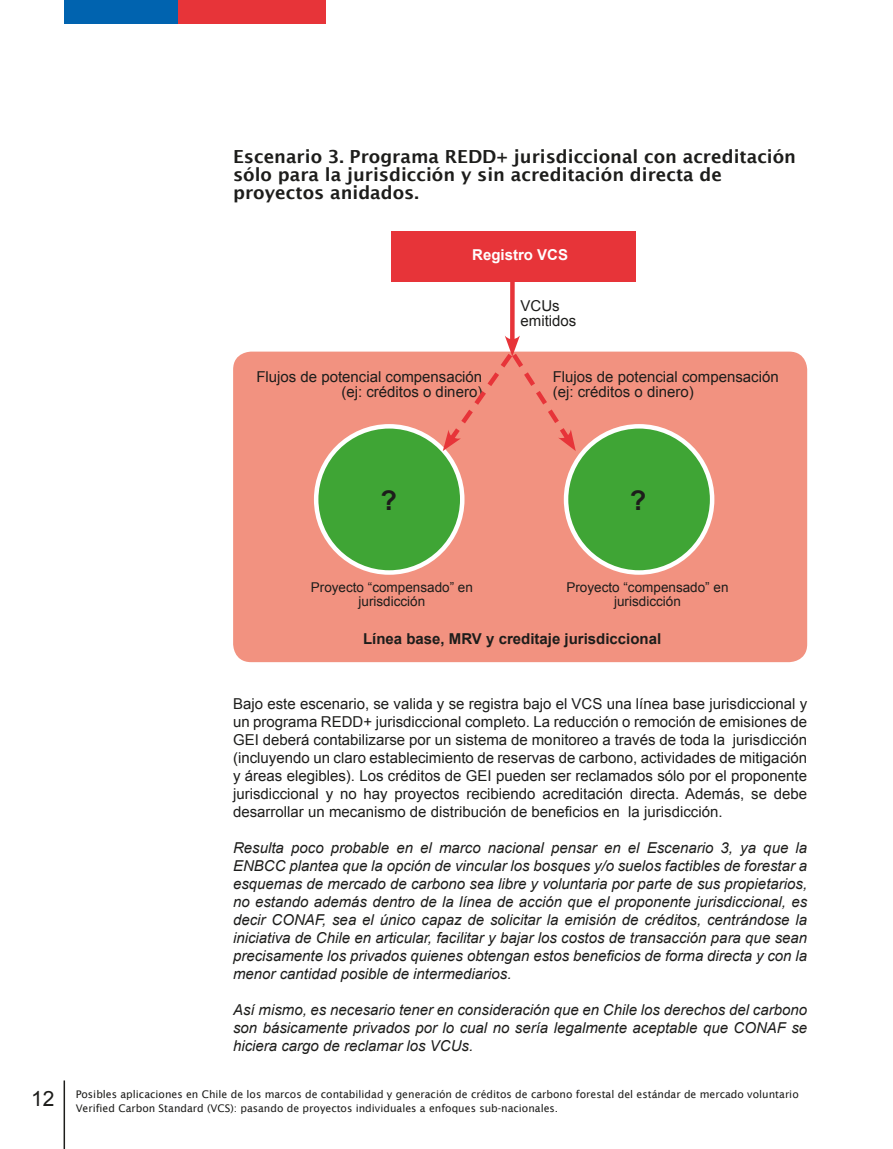
<style>
.page{position:relative;width:893px;height:1149px;background:#fff}
.page>*{position:absolute;margin:0;border:0;box-sizing:border-box;transform-origin:0 0}
.t1{font:700 27px "Arial";color:#1d1d1b}
.t2{font:600 18px/18px "Lucida Sans";color:#1d1d1b}
.t3{font:italic 15px/18px "Arial";color:#1d1d1b;text-align:justify}
.t4{font:15px/18px "Arial";color:#1d1d1b}
.t5{font:700 15px "Arial";color:#1d1d1b}
.t6{font:700 15px "Arial";color:#fff}
.t7{font:13.5px/13.5px "Arial";color:#1d1d1b;text-align:center}
.t8{font:10.5px/13.5px "Lucida Sans";color:#1d1d1b}
.s1{font-family:"Arial";font-size:21px}
</style>
<div class="page">
<hr style="left:64px;top:1080px;width:1px;height:68px;background:#1d1d1b">
<div style="left:64px;top:0;width:115px;height:24px;background:#0063af"></div>
<div style="left:179px;top:0;width:147px;height:24px;background:#e73439"></div>
<div style="left:233px;top:351px;width:574px;height:311px;background:#f29280;border-radius:18px"></div>
<div style="left:392px;top:232px;width:244px;height:50px;background:#e73439"></div>
<div style="left:316px;top:426px;width:146px;height:146px;background:#3fa535;border-radius:50%"></div>
<div style="left:314px;top:424px;width:150px;height:150px;border:4px solid #fff;border-radius:50%"></div>
<div style="left:566px;top:426px;width:146px;height:146px;background:#3fa535;border-radius:50%"></div>
<div style="left:564px;top:424px;width:150px;height:150px;border:4px solid #fff;border-radius:50%"></div>
<div style="left:510px;top:261px;width:5px;height:83px;background:#e73439"></div>
<svg style="left:443px;top:335px;width:133px;height:116px"></svg>
<p class="t2" style="left:233px;top:147px;width:564px">Escenario 3. Programa REDD+ jurisdiccional con acreditación sólo para la jurisdicción y sin acreditación directa de proyectos anidados.</p>
<p class="t6" style="left:472px;top:245px;width:97px">Registro VCS</p>
<p class="t4" style="left:520px;top:298px;width:57px;line-height:15px">VCUs emitidos</p>
<p class="t4" style="left:256px;top:369px;width:227px;line-height:15px;text-align:right">Flujos de potencial compensación (ej: créditos o dinero)</p>
<p class="t4" style="left:553px;top:369px;width:227px;line-height:15px">Flujos de potencial compensación (ej: créditos o dinero)</p>
<h1 class="t1" style="left:380px;top:482px;width:18px">?</h1>
<h1 class="t1" style="left:630px;top:482px;width:18px">?</h1>
<p class="t7" style="left:311px;top:581px;width:164px">Proyecto “compensado” en jurisdicción</p>
<p class="t7" style="left:566px;top:581px;width:164px">Proyecto “compensado” en jurisdicción</p>
<p class="t5" style="left:363px;top:629px;width:300px">Línea base, MRV y creditaje jurisdiccional</p>
<p class="t4" style="left:233px;top:694px;width:576px;text-align:justify">Bajo este escenario, se valida y se registra bajo el VCS una línea base jurisdiccional y un programa REDD+ jurisdiccional completo. La reducción o remoción de emisiones de GEI deberá contabilizarse por un sistema de monitoreo a través de toda la jurisdicción (incluyendo un claro establecimiento de reservas de carbono, actividades de mitigación y áreas elegibles). Los créditos de GEI pueden ser reclamados sólo por el proponente jurisdiccional y no hay proyectos recibiendo acreditación directa. Además, se debe desarrollar un mecanismo de distribución de beneficios en la jurisdicción.</p>
<p class="t3" style="left:233px;top:838px;width:576px">Resulta poco probable en el marco nacional pensar en el Escenario 3, ya que la ENBCC plantea que la opción de vincular los bosques y/o suelos factibles de forestar a esquemas de mercado de carbono sea libre y voluntaria por parte de sus propietarios, no estando además dentro de la línea de acción que el proponente jurisdiccional, es decir CONAF, sea el único capaz de solicitar la emisión de créditos, centrándose la iniciativa de Chile en articular, facilitar y bajar los costos de transacción para que sean precisamente los privados quienes obtengan estos beneficios de forma directa y con la menor cantidad posible de intermediarios.</p>
<p class="t3" style="left:233px;top:1000px;width:575px">Así mismo, es necesario tener en consideración que en Chile los derechos del carbono son básicamente privados por lo cual no sería legalmente aceptable que CONAF se hiciera cargo de reclamar los VCUs.</p>
<p class="t8" style="left:76px;top:1087px;width:725px;text-indent:-44px"><span class="s1">12</span> Posibles aplicaciones en Chile de los marcos de contabilidad y generación de créditos de carbono forestal del estándar de mercado voluntario<br>Verified Carbon Standard (VCS): pasando de proyectos individuales a enfoques sub-nacionales.</p>
</div>
